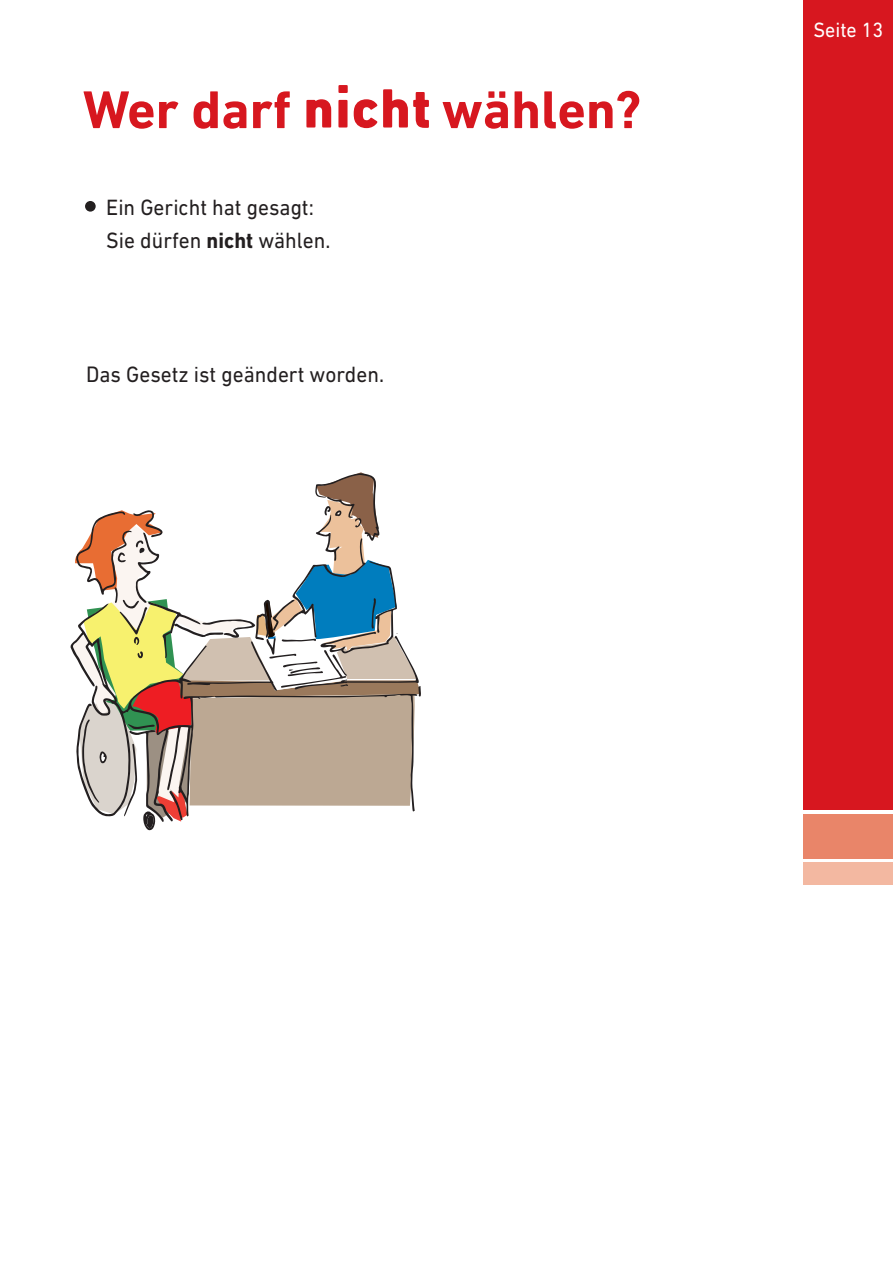
<style>
.page{position:relative;width:893px;height:1263px;background:#fff}
.page>*{position:absolute;margin:0;border:0;box-sizing:border-box;transform-origin:0 0}
.t1{font:700 54px "DIN Next LT Pro";color:#d7171f}
.t2{font:22.5px "DIN Next LT Pro";color:#231f20;scale:.95 1}
.t3{font:21px "DIN Next LT Pro";color:#fff;scale:.95 1}
.s1{font-weight:700}
.s2{font-style:inherit}
</style>
<div class="page">
<div style="left:804px;top:0;width:89px;height:810px;background:#d7171f"></div>
<div style="left:804px;top:814px;width:89px;height:44px;background:#e98569"></div>
<div style="left:804px;top:862px;width:89px;height:22px;background:#f3b8a1"></div>
<div style="left:85px;top:201px;width:11px;height:11px;background:#231f20;border-radius:50%"></div>
<svg style="left:306px;top:99px;width:26px;height:29px"></svg>
<div style="left:339px;top:86px;width:8px;height:6px;background:#d7171f"></div>
<div style="left:338px;top:85px;width:10px;height:8px;border:2px solid #d7171f"></div>
<div style="left:339px;top:101px;width:8px;height:26px;background:#d7171f"></div>
<div style="left:338px;top:100px;width:9px;height:28px;border:2px solid #d7171f"></div>
<svg style="left:353px;top:89px;width:76px;height:40px"></svg>
<svg style="left:71px;top:472px;width:350px;height:358px"></svg>
<p class="t1" style="left:83px;top:78px;width:210px">Wer darf</p>
<p class="t1" style="left:442px;top:78px;width:201px">wählen?</p>
<p class="t2" style="left:106px;top:194px;width:220px">Ein Gericht hat gesagt:</p>
<p class="t2" style="left:106px;top:228px;width:237px">Sie dürfen <span class="s1">nicht</span> wählen.</p>
<p class="t2" style="left:86px;top:362px;width:315px"><span class="s2">D</span>as Gesetz <span class="s2">ist</span> geändert worden<span class="s2">.</span></p>
<p class="t3" style="left:813px;top:18px;width:75px">Seite 13</p>
</div>
